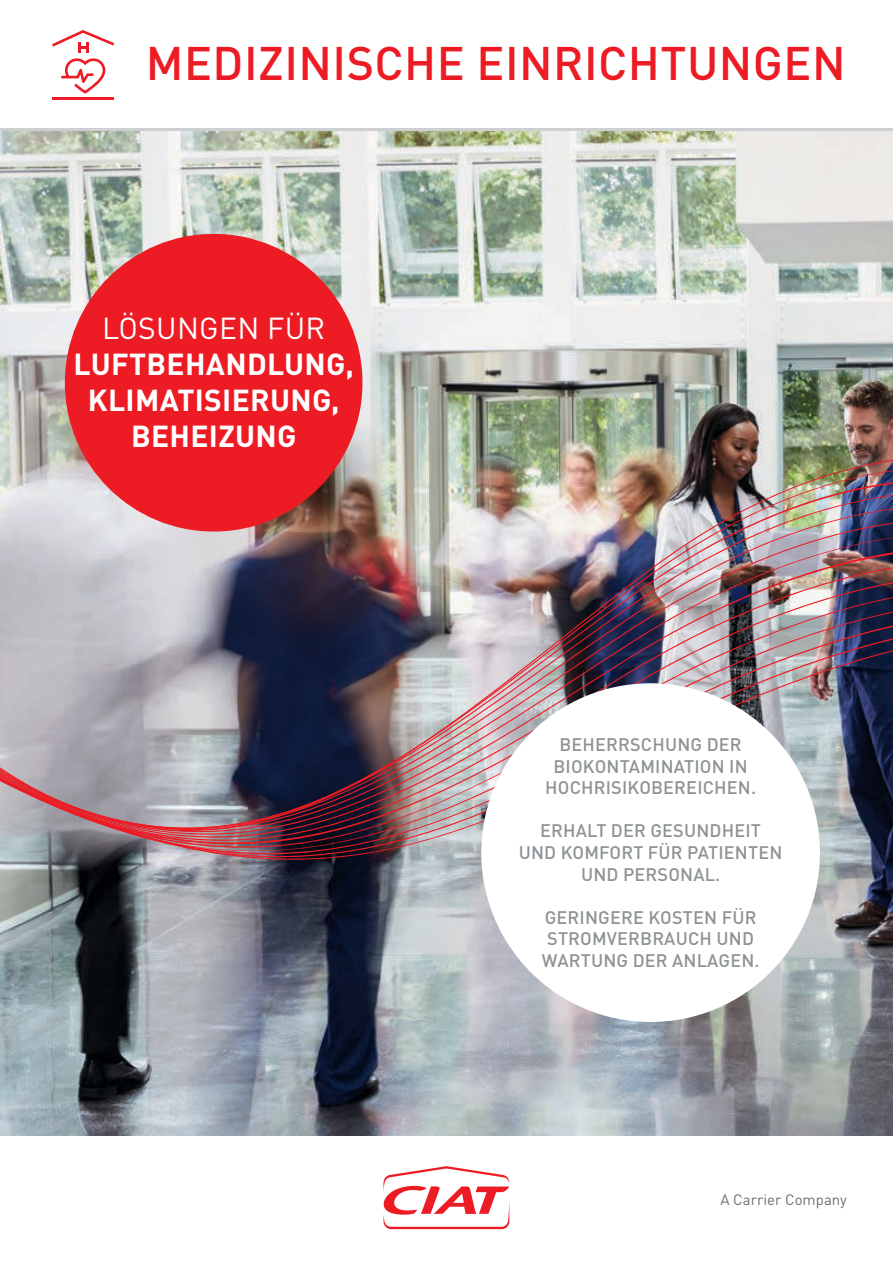
<style>
.page{position:relative;width:893px;height:1263px;background:#fff}
.page>*{position:absolute;margin:0;border:0;box-sizing:border-box;transform-origin:0 0}
.t1{font:500 46.5px "DIN Pro";letter-spacing:.01em;color:#ed1c24}
.t2{font:700 30px/36px "DIN Pro";letter-spacing:.01em;color:#fff;text-align:center}
.t3{font:30px "DIN Pro";letter-spacing:.01em;color:#fff}
.t4{font:500 18px/21.6px "DIN Pro";letter-spacing:.01em;color:#8e9396;text-align:center}
.t5{font:15px "DIN Pro";color:#6d6f71}
</style>
<div class="page">
<img style="left:0;top:131px;width:893px;height:1004px">
<svg style="left:383px;top:1166px;width:127px;height:64px"></svg>
<img style="left:0;top:847px;width:893px;height:40px">
<img style="left:0;top:441px;width:893px;height:406px">
<hr style="left:53px;top:97px;width:61px;height:3px;background:#ed1c24">
<svg style="left:52px;top:30px;width:62px;height:63px"></svg>
<div style="left:65px;top:234px;width:297px;height:297px;background:#ed1c24;border-radius:50%"></div>
<div style="left:481px;top:683px;width:339px;height:339px;background:#fff;border-radius:50%"></div>
<h1 class="t1" style="left:146px;top:37px;width:701px">MEDIZINISCHE EINRICHTUNGEN</h1>
<h2 class="t3" style="left:102px;top:313px;width:225px">LÖSUNGEN FÜR</h2>
<h2 class="t2" style="left:74px;top:347px;width:282px">LUFTBEHANDLUNG,<br>KLIMATISIERUNG,<br>BEHEIZUNG</h2>
<p class="t4" style="left:545px;top:734px;width:212px">BEHERRSCHUNG DER<br>BIOKONTAMINATION IN<br>HOCHRISIKOBEREICHEN.</p>
<p class="t4" style="left:519px;top:820px;width:265px">ERHALT DER GESUNDHEIT<br>UND KOMFORT FÜR PATIENTEN<br>UND PERSONAL.</p>
<p class="t4" style="left:542px;top:907px;width:219px">GERINGERE KOSTEN FÜR<br>STROMVERBRAUCH UND<br>WARTUNG DER ANLAGEN.</p>
<p class="t5" style="left:720px;top:1194px;width:128px">A Carrier Company</p>
</div>
